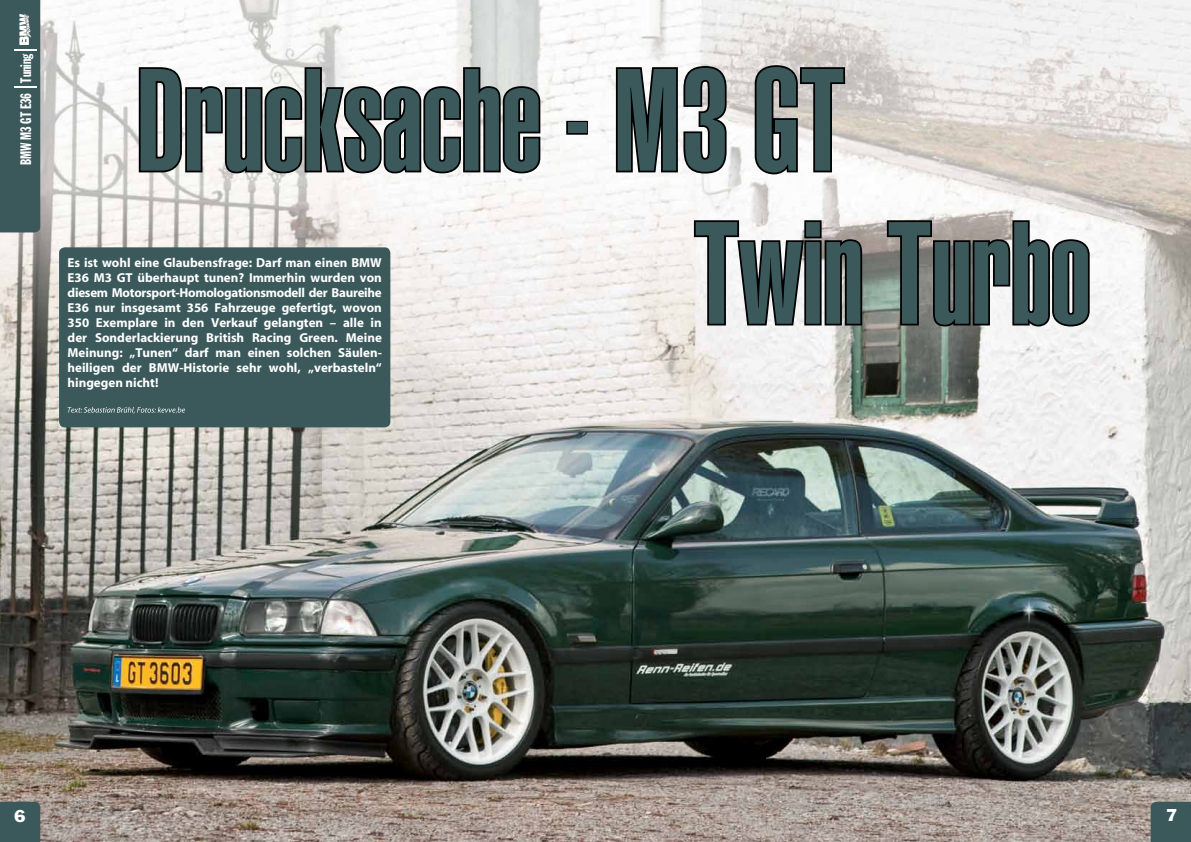
<style>
.page{position:relative;width:1191px;height:842px;background:#fff}
.page>*{position:absolute;margin:0;border:0;box-sizing:border-box;transform-origin:0 0}
.t1{font:900 extra-condensed 142.8px "Helvetica";color:#3b595b}
.t2{font:16px "Franklin Gothic";color:#fff}
.t3{font:15px "Franklin Gothic Extra Cond";color:#fff}
.t4{font:700 13px/15px "Myriad";color:#fff;text-align:justify}
</style>
<div class="page">
<img style="left:0;top:0;width:1191px;height:842px">
<div style="left:0;top:802px;width:40px;height:40px;background:#3b595b"></div>
<div style="left:1150px;top:802px;width:41px;height:40px;background:#3b595b"></div>
<div style="left:59px;top:247px;width:331px;height:180px;background:#3b595b;border-radius:6px"></div>
<svg style="left:68px;top:407px;width:117px;height:7px"></svg>
<svg style="left:137px;top:65px;width:405px;height:110px"></svg>
<div style="left:566px;top:121px;width:22px;height:14px;border:4px solid #000"></div>
<svg style="left:614px;top:64px;width:114px;height:111px"></svg>
<svg style="left:753px;top:63px;width:94px;height:113px"></svg>
<div style="left:0;top:0;width:40px;height:232px;background:#3b595b"></div>
<svg style="left:692px;top:218px;width:172px;height:109px"></svg>
<svg style="left:885px;top:218px;width:206px;height:110px"></svg>
<p class="t3" style="left:18px;top:82px;width:30px;rotate:-90deg">tuning</p>
<p class="t3" style="left:18px;top:165px;width:74px;rotate:-90deg">BMw M3 gt e36</p>
<h1 class="t1" style="left:137px;top:39px;width:710px">Drucksache - M3 GT</h1>
<p class="t4" style="left:68px;top:255px;width:316px">Es ist wohl eine Glaubensfrage: Darf man einen BMW E36 M3 GT überhaupt tunen? Immerhin wurden von diesem Motorsport-Homologationsmodell der Baureihe E36 nur insgesamt 356 Fahrzeuge gefertigt, wovon 350 Exemplare in den Verkauf gelangten – alle in der Sonderlackierung British Racing Green. Meine Meinung: „Tunen“ darf man einen solchen Säulen&shy;heiligen der BMW-Historie sehr wohl, „verbasteln“ hingegen nicht!</p>
<h1 class="t1" style="left:694px;top:192px;width:398px">Twin Turbo</h1>
<p class="t2" style="left:14px;top:805px;width:13px">6</p>
<p class="t2" style="left:1166px;top:805px;width:13px">7</p>
</div>
